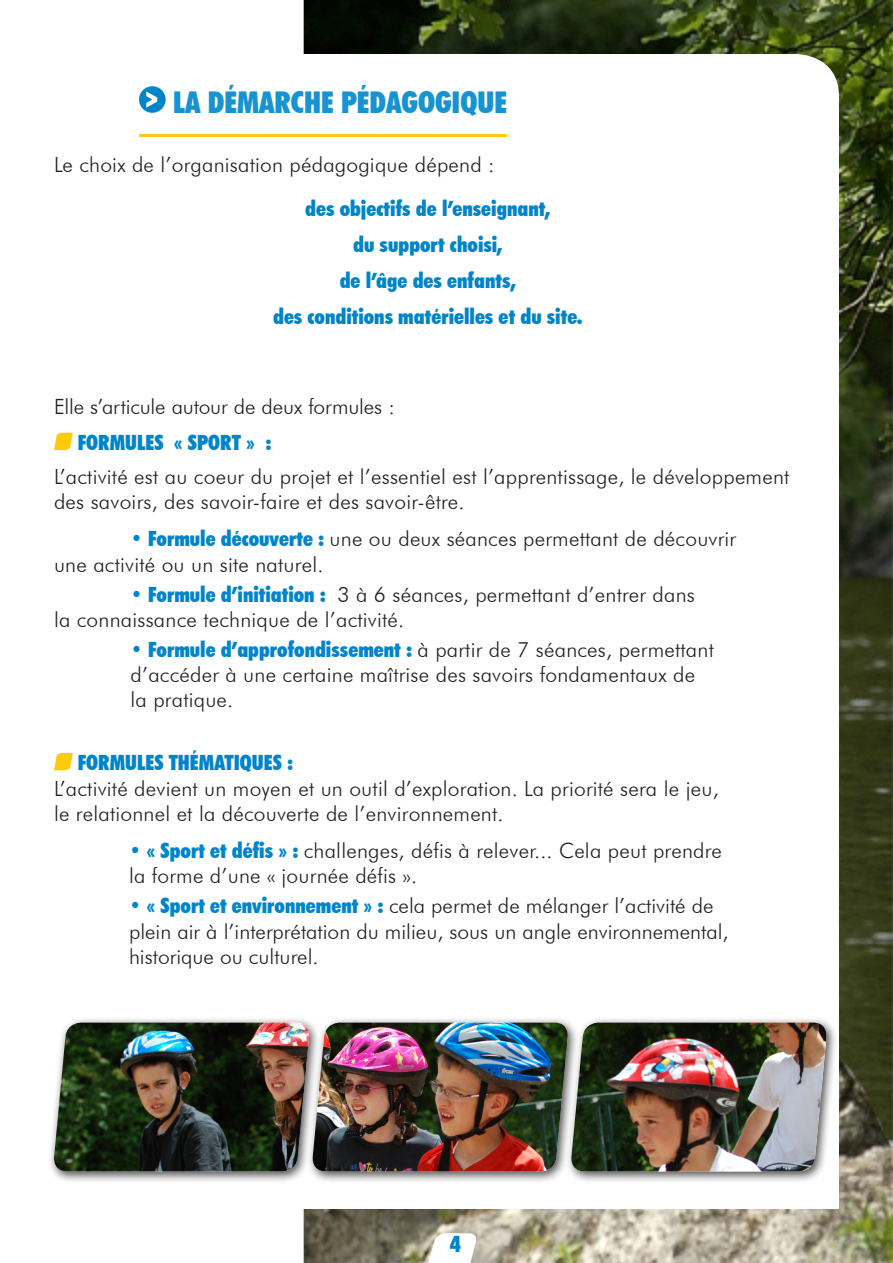
<style>
.page{position:relative;width:893px;height:1263px;background:#fff}
.page>*{position:absolute;margin:0;border:0;box-sizing:border-box;transform-origin:0 0}
.Gros_titre_puce_bleue{font:900 condensed 30px "Futura BT";color:#1893d2}
.t1{font:900 condensed 22.5px "Futura BT";color:#0084ca}
.coprs_noir_align_gauche{font:300 21px/25.2px "Futura BT";letter-spacing:.01em;color:#231f20}
.gras_bleu_centré{font:900 condensed 21px "Futura BT";color:#0084ca}
.gras_bleu_centré-2{font:300 21px "Futura BT";letter-spacing:-.005em;color:#231f20}
.coprs_noir_align_gauche-2{font:900 condensed 21px "Futura BT";color:#0084ca}
.s1{color:#0084ca}
.s2{font-weight:900;font-stretch:condensed;color:#0084ca}
</style>
<div class="page">
<img style="left:304px;top:0;width:589px;height:1263px">
<hr style="left:139px;top:134px;width:368px;height:3px;background:#feca0a">
<div style="left:139px;top:86px;width:27px;height:27px;background:#0084ca;border-radius:50%"></div>
<svg style="left:146px;top:91px;width:11px;height:17px"></svg>
<svg style="left:54px;top:433px;width:19px;height:17px"></svg>
<svg style="left:54px;top:753px;width:19px;height:17px"></svg>
<svg style="left:424px;top:1233px;width:53px;height:30px"></svg>
<div style="left:48px;top:1016px;width:790px;height:167px;background:#231f20;opacity:.8"></div>
<img style="left:54px;top:1022px;width:772px;height:149px">
<p class="Gros_titre_puce_bleue" style="left:173px;top:84px;width:335px">LA DÉMARCHE PÉDAGOGIQUE</p>
<p class="coprs_noir_align_gauche" style="left:54px;top:151px;width:442px">Le choix de l’organisation pédagogique dépend :</p>
<p class="gras_bleu_centré" style="left:305px;top:196px;width:247px">des objectifs de l’enseignant,</p>
<p class="gras_bleu_centré" style="left:353px;top:232px;width:151px">du support choisi,</p>
<p class="gras_bleu_centré" style="left:340px;top:268px;width:178px">de l’âge des enfants,</p>
<p class="gras_bleu_centré" style="left:273px;top:304px;width:311px">des conditions matérielles et du site.</p>
<p class="gras_bleu_centré-2" style="left:54px;top:394px;width:342px">Elle s’articule autour de deux formules :</p>
<p class="gras_bleu_centré" style="left:78px;top:430px;width:195px">FORMULES « SPORT » :</p>
<p class="coprs_noir_align_gauche" style="left:54px;top:463px;width:737px">L’activité est au coeur du projet et l’essentiel est l’apprentissage, le développement des savoirs, des savoir-faire et des savoir-être.</p>
<p class="coprs_noir_align_gauche" style="left:54px;top:526px;width:684px;text-indent:77px"><span class="s1">•</span> <span class="s2">Formule découverte :</span> une ou deux séances permettant de découvrir une activité ou un site naturel.</p>
<p class="coprs_noir_align_gauche" style="left:54px;top:581px;width:642px;text-indent:77px"><span class="s1">•</span> <span class="s2">Formule d’initiation :</span> 3 à 6 séances, permettant d’entrer dans la connaissance technique de l’activité.</p>
<p class="coprs_noir_align_gauche" style="left:131px;top:637px;width:585px"><span class="s1">•</span> <span class="s2">Formule d’approfondissement :</span> à partir de 7 séances, permettant d’accéder à une certaine maîtrise des savoirs fondamentaux de la pratique.</p>
<p class="coprs_noir_align_gauche-2" style="left:78px;top:750px;width:217px">FORMULES THÉMATIQUES :</p>
<p class="coprs_noir_align_gauche" style="left:54px;top:775px;width:666px">L’activité devient un moyen et un outil d’exploration. La priorité sera le jeu, le relationnel et la découverte de l’environnement.</p>
<p class="coprs_noir_align_gauche" style="left:129px;top:838px;width:595px"><span class="s1">•</span> <span class="s2">« Sport et défis » :</span> challenges, défis à relever... Cela peut prendre la forme d’une « journée défis ».</p>
<p class="coprs_noir_align_gauche" style="left:129px;top:893px;width:601px"><span class="s1">•</span> <span class="s2">« Sport et environnement » :</span> cela permet de mélanger l’activité de plein air à l’interprétation du milieu, sous un angle environnemental, historique ou culturel.</p>
<p class="t1" style="left:450px;top:1230px;width:13px">4</p>
</div>
